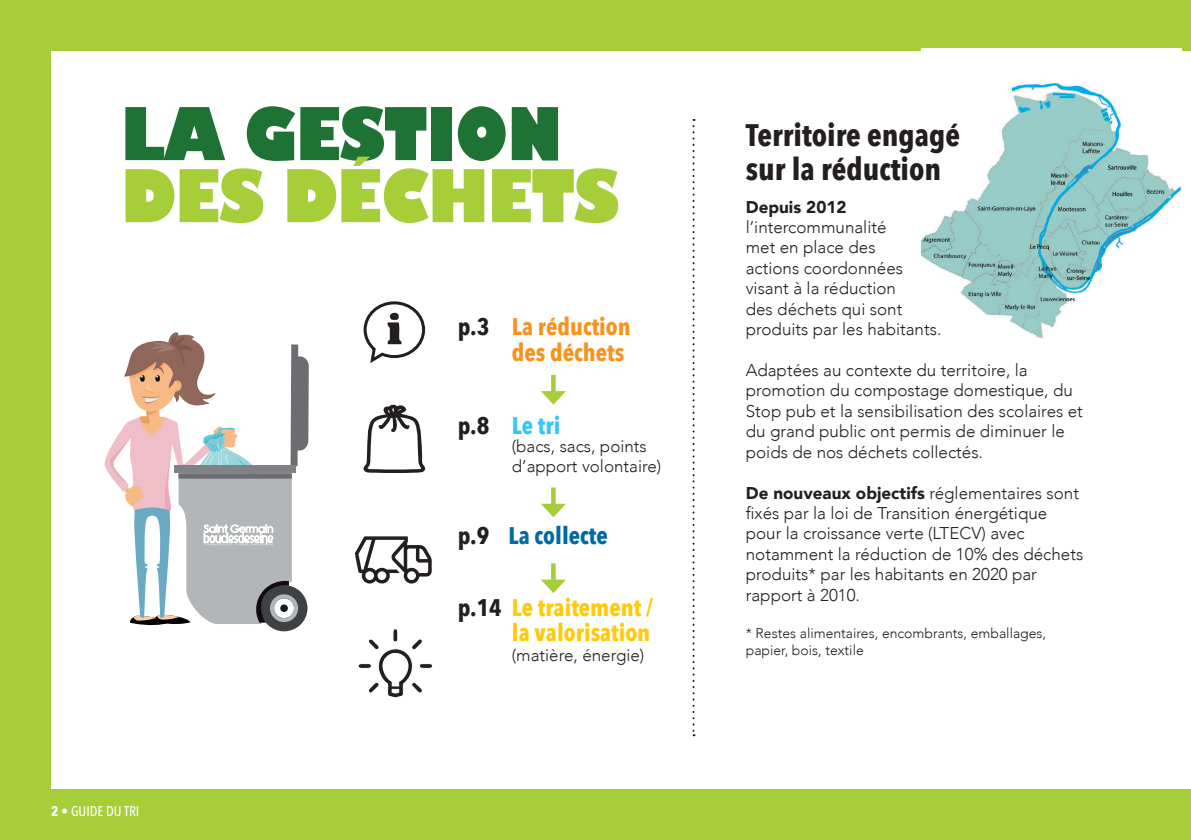
<style>
.page{position:relative;width:1191px;height:840px;background:#fff}
.page>*{position:absolute;margin:0;border:0;box-sizing:border-box;transform-origin:0 0}
.t1{font:800 71px "Gill Sans";letter-spacing:-.02em;color:#a6ce39;scale:.88 1}
.t2{font:800 71px "Gill Sans";letter-spacing:-.02em;color:#1e7334;scale:.88 1}
.t3{font:700 31px/34px "Avenir Next Condensed";color:#231f20}
.t4{font:700 24px/24px "Avenir Next Condensed";color:#feca0a;text-align:right}
.t5{font:700 24px/26px "Avenir Next Condensed";color:#f7931d;text-align:right}
.t6{font:700 24px "Avenir Next Condensed";color:#006aa3}
.t7{font:700 24px "Avenir Next Condensed";color:#38c6f4}
.t8{font:300 17px/20.4px "Avenir";color:#231f20}
.t9{font:900 17px "Avenir";color:#231f20}
.t10{font:300 14px/16.8px "Avenir";color:#231f20}
.t11{font:500 14px "Avenir Next Condensed";color:#fff}
.s1{color:#231f20}
.s2{font-weight:700}
.s3{font-weight:900}
</style>
<div class="page">
<div style="left:0;top:0;width:1191px;height:839px;background:#a6ce39"></div>
<div style="left:51px;top:51px;width:1140px;height:737px;background:#fff"></div>
<img style="left:921px;top:49px;width:261px;height:289px">
<svg style="left:692px;top:119px;width:2px;height:616px"></svg>
<svg style="left:363px;top:404px;width:62px;height:69px"></svg>
<svg style="left:363px;top:301px;width:63px;height:62px"></svg>
<svg style="left:358px;top:628px;width:74px;height:70px"></svg>
<div style="left:551px;top:374px;width:5px;height:21px;background:#a6ce39"></div>
<svg style="left:541px;top:391px;width:25px;height:13px"></svg>
<div style="left:551px;top:487px;width:5px;height:20px;background:#a6ce39"></div>
<svg style="left:541px;top:503px;width:25px;height:14px"></svg>
<div style="left:551px;top:563px;width:5px;height:20px;background:#a6ce39"></div>
<svg style="left:541px;top:579px;width:25px;height:14px"></svg>
<svg style="left:104px;top:332px;width:205px;height:299px"></svg>
<div style="left:174px;top:465px;width:122px;height:8px;background:#808285"></div>
<svg style="left:355px;top:536px;width:77px;height:48px"></svg>
<h1 class="t2" style="left:121px;top:89px;width:503px">LA GESTION</h1>
<h1 class="t1" style="left:121px;top:151px;width:568px">DES DÉCHETS</h1>
<h3 class="t5" style="left:458px;top:313px;width:174px"><span class="s1">p.3</span> La réduction des déchets</h3>
<h3 class="t7" style="left:458px;top:410px;width:104px"><span class="s1">p.8</span> Le tri</h3>
<p class="t8" style="left:512px;top:435px;width:151px">(bacs, sacs, points d’apport volontaire)</p>
<h3 class="t6" style="left:458px;top:521px;width:151px"><span class="s1">p.9</span> La collecte</h3>
<p class="t11" style="left:51px;top:801px;width:90px"><span class="s2">2 •</span> GUIDE DU TRI</p>
<h3 class="t4" style="left:458px;top:595px;width:197px"><span class="s1">p.14</span> Le traitement / la valorisation</h3>
<p class="t8" style="left:512px;top:644px;width:134px">(matière, énergie)</p>
<h2 class="t3" style="left:746px;top:118px;width:216px">Territoire engagé sur la réduction</h2>
<p class="t9" style="left:746px;top:192px;width:102px">Depuis 2012</p>
<p class="t8" style="left:746px;top:217px;width:197px">l’intercommunalité<br>met en place des<br>actions coordonnées visant à la réduction<br>des déchets qui sont produits par les habitants.</p>
<p class="t8" style="left:746px;top:360px;width:339px">Adaptées au contexte du territoire, la promotion du compostage domestique, du Stop pub et la sensibilisation des scolaires et du grand public ont permis de diminuer le poids de nos déchets collectés.</p>
<p class="t8" style="left:746px;top:482px;width:339px"><span class="s3">De nouveaux objectifs</span> réglementaires sont fixés par la loi de Transition énergétique pour la croissance verte (LTECV) avec notamment la réduction de 10% des déchets produits* par les habitants en 2020 par rapport à 2010.</p>
<p class="t10" style="left:746px;top:624px;width:302px">* Restes alimentaires, encombrants, emballages, papier, bois, textile</p>
</div>
